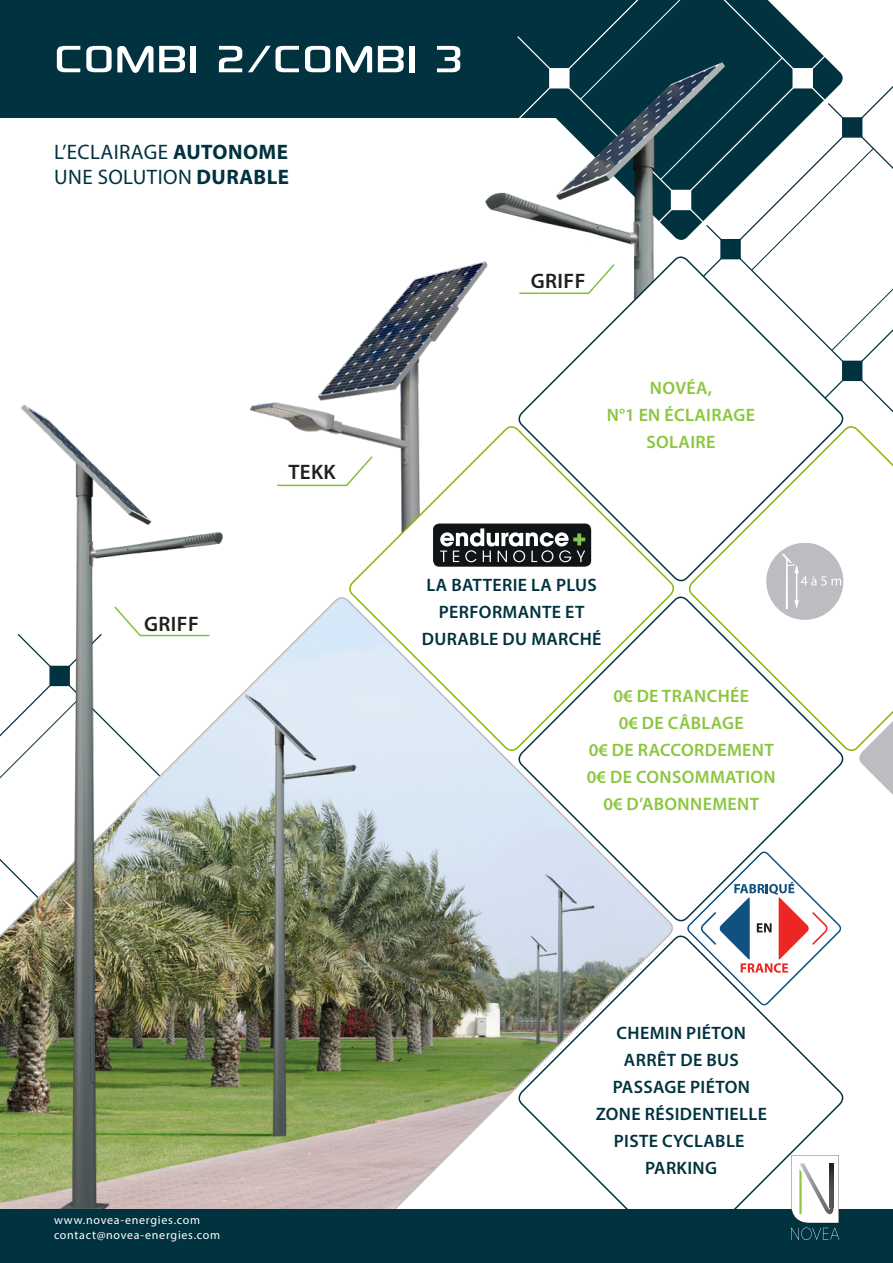
<style>
.page{position:relative;width:893px;height:1263px;background:#fff}
.page>*{position:absolute;margin:0;border:0;box-sizing:border-box;transform-origin:0 0}
.t1{font:54px "Sony Sketch EF";color:#fff}
.t2{font:21px "Myriad Pro";letter-spacing:.02em;color:#00323f}
.t3{font:600 21px "Myriad Pro";letter-spacing:.02em;color:#231f20}
.t4{font:600 18px "Myriad Pro";letter-spacing:.02em;color:#00323f}
.t5{font:600 18px "Myriad Pro";letter-spacing:.02em;color:#8bc63e}
.t6{font:12px/14.4px "Myriad Pro";letter-spacing:.06em;color:#fff}
.s1{font-weight:700}
</style>
<div class="page">
<img style="left:249px;top:264px;width:225px;height:172px">
<svg style="left:676px;top:594px;width:170px;height:328px"></svg>
<svg style="left:856px;top:715px;width:37px;height:80px"></svg>
<svg style="left:676px;top:935px;width:168px;height:274px"></svg>
<div style="left:0;top:0;width:703px;height:117px;background:#00323f"></div>
<img style="left:474px;top:117px;width:42px;height:167px">
<img style="left:0;top:597px;width:676px;height:612px">
<img style="left:3px;top:404px;width:233px;height:805px">
<svg style="left:518px;top:414px;width:328px;height:170px"></svg>
<svg style="left:687px;top:851px;width:154px;height:154px"></svg>
<div style="left:766px;top:543px;width:77px;height:77px;background:#bcbdc0;border-radius:50%"></div>
<svg style="left:782px;top:554px;width:59px;height:55px"></svg>
<svg style="left:516px;top:0;width:377px;height:414px"></svg>
<svg style="left:277px;top:484px;width:70px;height:3px"></svg>
<svg style="left:0;top:605px;width:225px;height:358px"></svg>
<svg style="left:347px;top:424px;width:330px;height:330px"></svg>
<div style="left:433px;top:523px;width:159px;height:44px;background:#111416;border-radius:7px"></div>
<div style="left:432px;top:523px;width:160px;height:44px;border:1px solid #fff;border-radius:7px"></div>
<svg style="left:440px;top:528px;width:145px;height:34px"></svg>
<div style="left:0;top:1209px;width:893px;height:54px;background:#00323f"></div>
<svg style="left:791px;top:1155px;width:48px;height:85px"></svg>
<img style="left:830px;top:1163px;width:3px;height:44px">
<p class="t1" style="left:54px;top:28px;width:412px">COMBI 2/COMBI 3</p>
<p class="t2" style="left:54px;top:139px;width:235px">L’ECLAIRAGE <span class="s1">AUTONOME</span></p>
<p class="t2" style="left:54px;top:164px;width:236px">UNE SOLUTION <span class="s1">DURABLE</span></p>
<p class="t3" style="left:144px;top:610px;width:56px">GRIFF</p>
<p class="t3" style="left:288px;top:459px;width:49px">TEKK</p>
<p class="t6" style="left:54px;top:1213px;width:168px">www.novea-energies.com contact@novea-energies.com</p>
<p class="t3" style="left:531px;top:268px;width:56px">GRIFF</p>
<p class="t5" style="left:650px;top:376px;width:64px">NOVÉA,</p>
<p class="t5" style="left:607px;top:403px;width:150px">N°1 EN ÉCLAIRAGE</p>
<p class="t5" style="left:646px;top:430px;width:70px">SOLAIRE</p>
<p class="t4" style="left:426px;top:574px;width:172px">LA BATTERIE LA PLUS</p>
<p class="t4" style="left:439px;top:601px;width:147px">PERFORMANTE ET</p>
<p class="t4" style="left:422px;top:628px;width:181px">DURABLE DU MARCHÉ</p>
<p class="t5" style="left:613px;top:684px;width:137px">0€ DE TRANCHÉE</p>
<p class="t5" style="left:619px;top:711px;width:127px">0€ DE CÂBLAGE</p>
<p class="t5" style="left:589px;top:738px;width:187px">0€ DE RACCORDEMENT</p>
<p class="t5" style="left:587px;top:765px;width:190px">0€ DE CONSOMMATION</p>
<p class="t5" style="left:603px;top:792px;width:157px">0€ D’ABONNEMENT</p>
<p class="t4" style="left:617px;top:1021px;width:131px">CHEMIN PIÉTON</p>
<p class="t4" style="left:624px;top:1048px;width:116px">ARRÊT DE BUS</p>
<p class="t4" style="left:613px;top:1075px;width:139px">PASSAGE PIÉTON</p>
<p class="t4" style="left:596px;top:1102px;width:173px">ZONE RÉSIDENTIELLE</p>
<p class="t4" style="left:614px;top:1129px;width:132px">PISTE CYCLABLE</p>
<p class="t4" style="left:645px;top:1156px;width:74px">PARKING</p>
</div>
